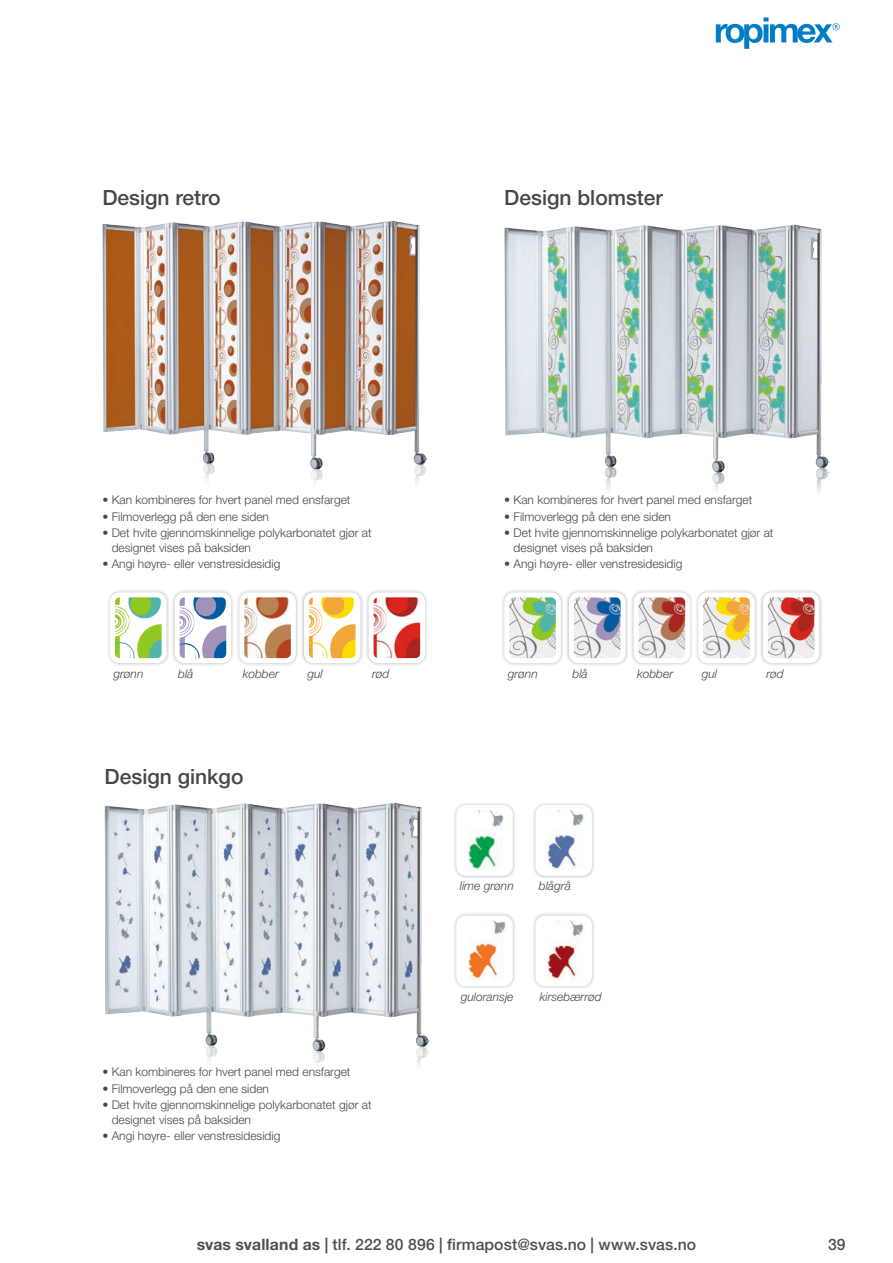
<style>
.page{position:relative;width:893px;height:1263px;background:#fff}
.page>*{position:absolute;margin:0;border:0;box-sizing:border-box;transform-origin:0 0}
.Paragraph_Style_Normal_BIG_Med{font:500 21px "Helvetica Neue LT Std";color:#464748}
.t1{font:500 15.75px "Helvetica Neue LT Std";letter-spacing:.005em;color:#4e4f50}
.Paragraph_Style_Normal_SMALL{font:300 12px/14.4px "Helvetica Neue LT Std";color:#464748}
.Paragraph_Style_Normal_PICTURE_TEXT{font:italic 300 12px "Helvetica Neue LT Std";color:#464748}
.s1{font-weight:700}
</style>
<div class="page">
<svg style="left:716px;top:17px;width:124px;height:32px"></svg>
<img style="left:102px;top:220px;width:326px;height:264px">
<img style="left:105px;top:802px;width:325px;height:264px">
<img style="left:504px;top:224px;width:326px;height:268px">
<div style="left:501px;top:589px;width:63px;height:77px;background:#231f20;opacity:.3"></div>
<img style="left:510px;top:598px;width:45px;height:59px">
<div style="left:504px;top:592px;width:57px;height:71px;border:5px solid #fff;border-radius:7px"></div>
<div style="left:453px;top:802px;width:63px;height:77px;background:#231f20;opacity:.3"></div>
<img style="left:462px;top:811px;width:45px;height:59px">
<div style="left:456px;top:805px;width:57px;height:71px;border:5px solid #fff;border-radius:7px"></div>
<div style="left:453px;top:912px;width:63px;height:77px;background:#231f20;opacity:.3"></div>
<img style="left:462px;top:921px;width:45px;height:59px">
<div style="left:456px;top:915px;width:57px;height:71px;border:5px solid #fff;border-radius:7px"></div>
<div style="left:107px;top:589px;width:63px;height:77px;background:#231f20;opacity:.3"></div>
<img style="left:116px;top:598px;width:45px;height:59px">
<div style="left:110px;top:592px;width:57px;height:71px;border:5px solid #fff;border-radius:7px"></div>
<div style="left:566px;top:589px;width:63px;height:77px;background:#231f20;opacity:.3"></div>
<img style="left:575px;top:598px;width:44px;height:59px">
<div style="left:569px;top:592px;width:56px;height:71px;border:5px solid #fff;border-radius:7px"></div>
<div style="left:532px;top:802px;width:63px;height:77px;background:#231f20;opacity:.3"></div>
<img style="left:541px;top:811px;width:45px;height:59px">
<div style="left:535px;top:805px;width:57px;height:71px;border:5px solid #fff;border-radius:7px"></div>
<div style="left:532px;top:912px;width:63px;height:77px;background:#231f20;opacity:.3"></div>
<img style="left:541px;top:921px;width:45px;height:59px">
<div style="left:535px;top:915px;width:57px;height:71px;border:5px solid #fff;border-radius:7px"></div>
<div style="left:171px;top:589px;width:64px;height:77px;background:#231f20;opacity:.3"></div>
<img style="left:181px;top:598px;width:44px;height:59px">
<div style="left:175px;top:592px;width:56px;height:71px;border:5px solid #fff;border-radius:7px"></div>
<div style="left:630px;top:589px;width:63px;height:77px;background:#231f20;opacity:.3"></div>
<img style="left:640px;top:598px;width:44px;height:59px">
<div style="left:634px;top:592px;width:56px;height:71px;border:5px solid #fff;border-radius:7px"></div>
<div style="left:236px;top:589px;width:63px;height:77px;background:#231f20;opacity:.3"></div>
<img style="left:245px;top:598px;width:45px;height:59px">
<div style="left:239px;top:592px;width:57px;height:71px;border:5px solid #fff;border-radius:7px"></div>
<div style="left:695px;top:589px;width:63px;height:77px;background:#231f20;opacity:.3"></div>
<img style="left:704px;top:598px;width:45px;height:59px">
<div style="left:698px;top:592px;width:57px;height:71px;border:5px solid #fff;border-radius:7px"></div>
<div style="left:301px;top:589px;width:63px;height:77px;background:#231f20;opacity:.3"></div>
<img style="left:310px;top:598px;width:44px;height:59px">
<div style="left:304px;top:592px;width:56px;height:71px;border:5px solid #fff;border-radius:7px"></div>
<div style="left:760px;top:589px;width:63px;height:77px;background:#231f20;opacity:.3"></div>
<img style="left:769px;top:598px;width:44px;height:59px">
<div style="left:763px;top:592px;width:56px;height:71px;border:5px solid #fff;border-radius:7px"></div>
<div style="left:365px;top:589px;width:63px;height:77px;background:#231f20;opacity:.3"></div>
<img style="left:375px;top:598px;width:44px;height:59px">
<div style="left:369px;top:592px;width:56px;height:71px;border:5px solid #fff;border-radius:7px"></div>
<p class="Paragraph_Style_Normal_BIG_Med" style="left:102px;top:185px;width:120px">Design retro</p>
<p class="Paragraph_Style_Normal_BIG_Med" style="left:504px;top:185px;width:160px">Design blomster</p>
<p class="Paragraph_Style_Normal_SMALL" style="left:102px;top:492px;width:250px">• Kan kombineres for hvert panel med ensfarget</p>
<p class="Paragraph_Style_Normal_SMALL" style="left:102px;top:509px;width:168px">• Filmoverlegg på den ene siden</p>
<p class="Paragraph_Style_Normal_SMALL" style="left:112px;top:525px;width:261px;text-indent:-9px">• Det hvite gjennomskinnelige polykarbonatet gjør at designet vises på baksiden</p>
<p class="Paragraph_Style_Normal_SMALL" style="left:102px;top:556px;width:180px">• Angi høyre- eller venstresidesidig</p>
<p class="Paragraph_Style_Normal_SMALL" style="left:504px;top:492px;width:250px">• Kan kombineres for hvert panel med ensfarget</p>
<p class="Paragraph_Style_Normal_SMALL" style="left:504px;top:509px;width:168px">• Filmoverlegg på den ene siden</p>
<p class="Paragraph_Style_Normal_SMALL" style="left:514px;top:525px;width:261px;text-indent:-9px">• Det hvite gjennomskinnelige polykarbonatet gjør at designet vises på baksiden</p>
<p class="Paragraph_Style_Normal_SMALL" style="left:504px;top:556px;width:180px">• Angi høyre- eller venstresidesidig</p>
<p class="Paragraph_Style_Normal_PICTURE_TEXT" style="left:178px;top:666px;width:17px">blå</p>
<p class="Paragraph_Style_Normal_PICTURE_TEXT" style="left:572px;top:666px;width:17px">blå</p>
<p class="Paragraph_Style_Normal_PICTURE_TEXT" style="left:243px;top:666px;width:38px">kobber</p>
<p class="Paragraph_Style_Normal_PICTURE_TEXT" style="left:307px;top:666px;width:17px">gul</p>
<p class="Paragraph_Style_Normal_PICTURE_TEXT" style="left:372px;top:666px;width:19px">rød</p>
<p class="Paragraph_Style_Normal_PICTURE_TEXT" style="left:637px;top:666px;width:38px">kobber</p>
<p class="Paragraph_Style_Normal_PICTURE_TEXT" style="left:702px;top:666px;width:17px">gul</p>
<p class="Paragraph_Style_Normal_PICTURE_TEXT" style="left:766px;top:666px;width:19px">rød</p>
<p class="Paragraph_Style_Normal_PICTURE_TEXT" style="left:114px;top:666px;width:32px">grønn</p>
<p class="Paragraph_Style_Normal_PICTURE_TEXT" style="left:508px;top:666px;width:32px">grønn</p>
<p class="Paragraph_Style_Normal_BIG_Med" style="left:105px;top:764px;width:140px">Design ginkgo</p>
<p class="Paragraph_Style_Normal_SMALL" style="left:102px;top:1065px;width:250px">• Kan kombineres for hvert panel med ensfarget</p>
<p class="Paragraph_Style_Normal_SMALL" style="left:102px;top:1081px;width:168px">• Filmoverlegg på den ene siden</p>
<p class="Paragraph_Style_Normal_SMALL" style="left:112px;top:1098px;width:261px;text-indent:-9px">• Det hvite gjennomskinnelige polykarbonatet gjør at designet vises på baksiden</p>
<p class="Paragraph_Style_Normal_SMALL" style="left:102px;top:1129px;width:180px">• Angi høyre- eller venstresidesidig</p>
<p class="Paragraph_Style_Normal_PICTURE_TEXT" style="left:460px;top:879px;width:56px">lime grønn</p>
<p class="Paragraph_Style_Normal_PICTURE_TEXT" style="left:539px;top:879px;width:34px">blågrå</p>
<p class="Paragraph_Style_Normal_PICTURE_TEXT" style="left:461px;top:989px;width:54px">guloransje</p>
<p class="Paragraph_Style_Normal_PICTURE_TEXT" style="left:540px;top:989px;width:63px">kirsebærrød</p>
<h2 class="t1" style="left:197px;top:1235px;width:501px"><span class="s1">svas svalland as |</span> tlf. 222 80 896 | firmapost@svas.no | www.svas.no</h2>
<h2 class="t1" style="left:828px;top:1235px;width:19px">39</h2>
</div>
